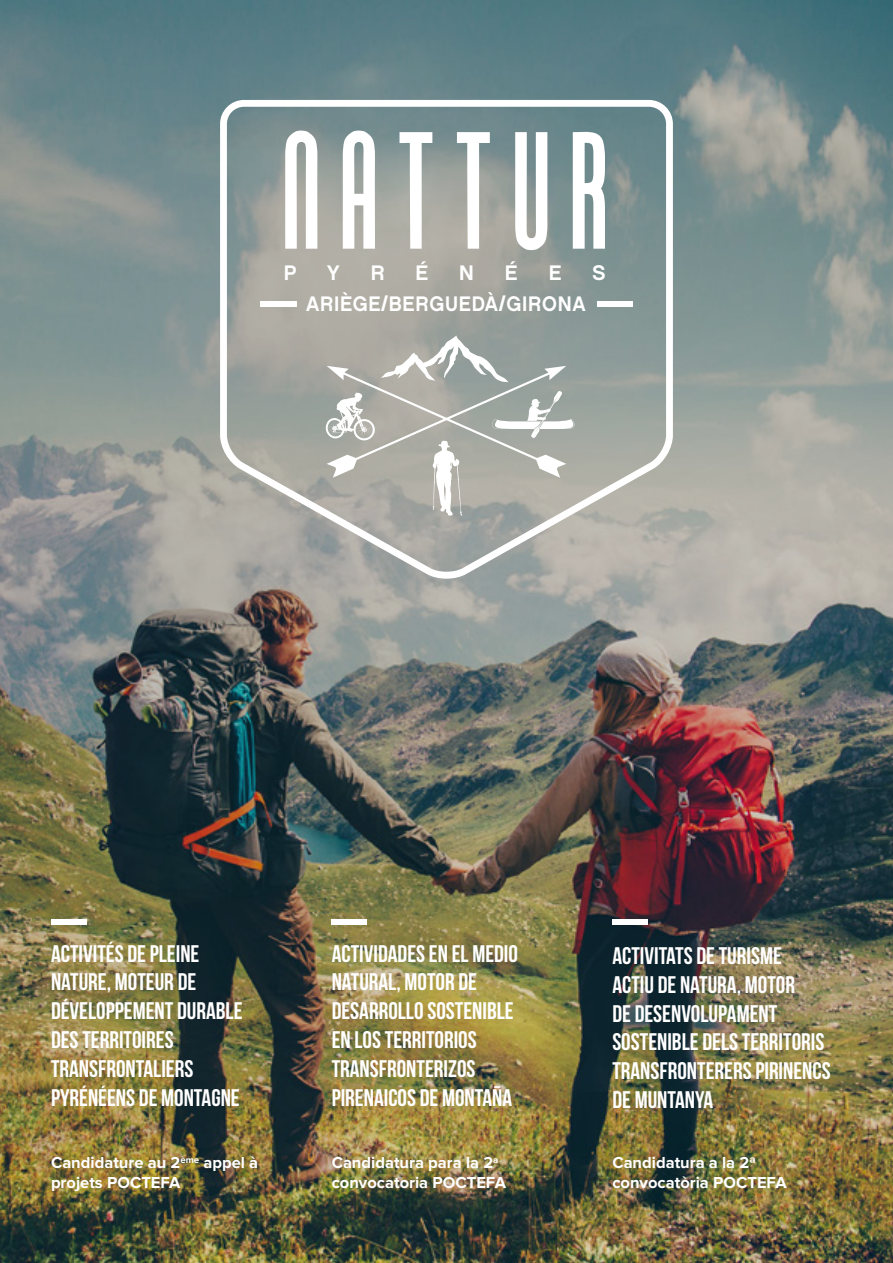
<style>
.page{position:relative;width:893px;height:1263px;background:#fff}
.page>*{position:absolute;margin:0;border:0;box-sizing:border-box;transform-origin:0 0}
.t1{font:24px/28.8px "Bebas Neue";color:#fff}
.t2{font:21px "Chalet New York Nineteen Eighty";letter-spacing:.035em;color:#fff;scale:.95 1}
.t3{font:21px "Chalet New York Nineteen Eighty";letter-spacing:.035em;color:#fff}
.t4{font:700 16.5px/19.8px "Proxima Nova";color:#fff}
</style>
<div class="page">
<img style="left:0;top:0;width:893px;height:1263px">
<svg style="left:220px;top:100px;width:453px;height:479px;background:#a2a9a5"></svg>
<svg style="left:285px;top:131px;width:32px;height:118px"></svg>
<svg style="left:343px;top:131px;width:32px;height:118px"></svg>
<svg style="left:399px;top:132px;width:33px;height:117px"></svg>
<svg style="left:457px;top:132px;width:33px;height:117px"></svg>
<svg style="left:515px;top:132px;width:32px;height:118px"></svg>
<svg style="left:573px;top:132px;width:32px;height:117px"></svg>
<svg style="left:326px;top:335px;width:249px;height:181px;background:#b1b3ad"></svg>
<div style="left:261px;top:301px;width:36px;height:5px;background:#fff"></div>
<div style="left:597px;top:301px;width:35px;height:5px;background:#fff"></div>
<div style="left:51px;top:920px;width:35px;height:5px;background:#fff"></div>
<div style="left:332px;top:920px;width:35px;height:5px;background:#fff"></div>
<div style="left:612px;top:920px;width:35px;height:5px;background:#fff"></div>
<p class="t3" style="left:284px;top:260px;width:14px">P</p>
<p class="t3" style="left:327px;top:260px;width:14px">Y</p>
<p class="t3" style="left:371px;top:260px;width:16px">R</p>
<p class="t3" style="left:416px;top:260px;width:14px">É</p>
<p class="t3" style="left:459px;top:260px;width:16px">N</p>
<p class="t3" style="left:505px;top:260px;width:14px">É</p>
<p class="t3" style="left:549px;top:260px;width:14px">E</p>
<p class="t3" style="left:592px;top:260px;width:15px">S</p>
<p class="t2" style="left:306px;top:291px;width:296px">ARIÈGE/BERGUEDÀ/GIRONA</p>
<p class="t1" style="left:51px;top:938px;width:193px">ACTIVITÉS DE PLEINE<br>NATURE, MOTEUR DE<br>DÉVELOPPEMENT DURABLE<br>DES TERRITOIRES<br>TRANSFRONTALIERS<br>PYRÉNÉENS DE MONTAGNE</p>
<p class="t1" style="left:332px;top:938px;width:188px">ACTIVIDADES EN EL MEDIO<br>NATURAL, MOTOR DE<br>DESARROLLO SOSTENIBLE<br>EN LOS TERRITORIOS<br>TRANSFRONTERIZOS<br>PIRENAICOS DE MONTAÑA</p>
<p class="t1" style="left:612px;top:941px;width:220px">ACTIVITATS DE TURISME<br>ACTIU DE NATURA, MOTOR<br>DE DESENVOLUPAMENT<br>SOSTENIBLE DELS TERRITORIS<br>TRANSFRONTERERS PIRINENCS<br>DE MUNTANYA</p>
<p class="t4" style="left:51px;top:1153px;width:209px">Candidature au 2<sup>ème</sup> appel à projets POCTEFA</p>
<p class="t4" style="left:332px;top:1153px;width:176px">Candidatura para la 2<sup>a </sup>convocatoria POCTEFA</p>
<p class="t4" style="left:612px;top:1153px;width:176px">Candidatura a la 2ª convocatòria POCTEFA</p>
</div>
